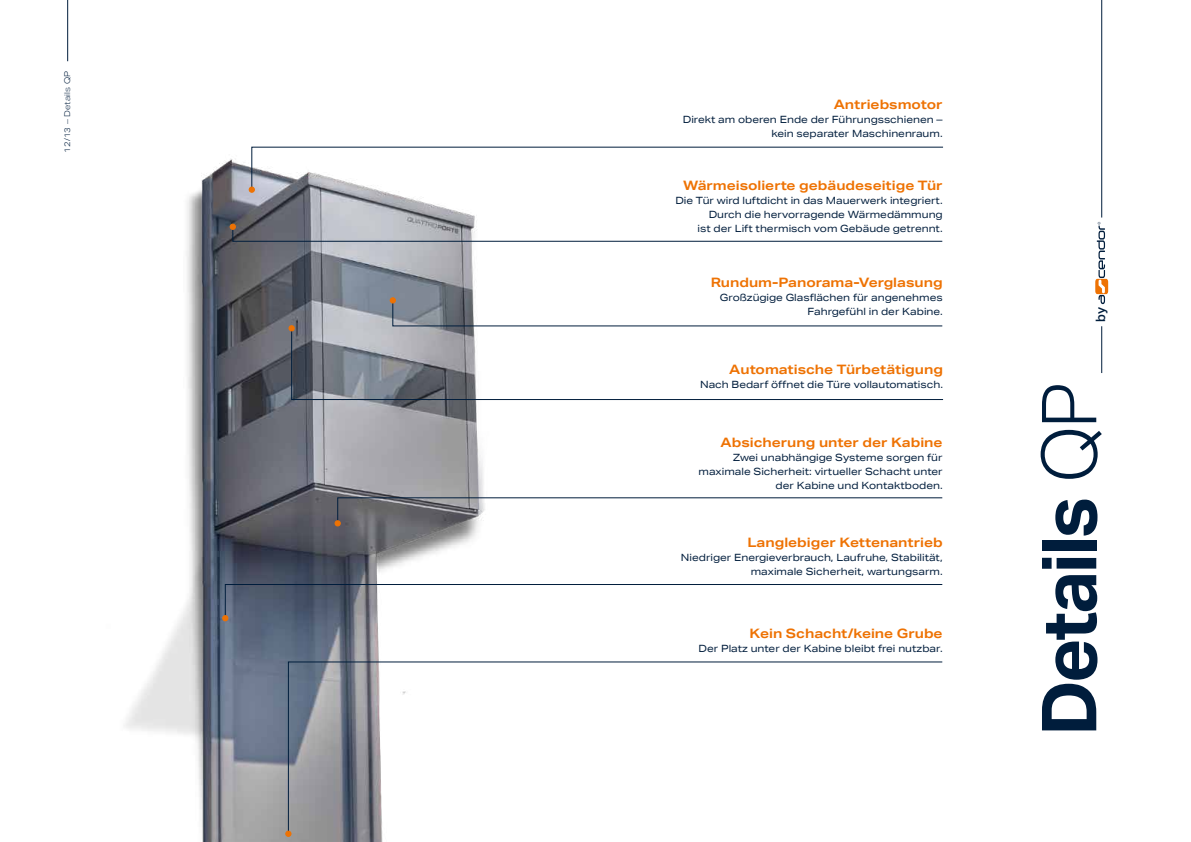
<style>
.page{position:relative;width:1191px;height:842px;background:#fff}
.page>*{position:absolute;margin:0;border:0;box-sizing:border-box;transform-origin:0 0}
.t1{font:700 76px "Aktiv Grotesk";letter-spacing:-.035em;color:#001d3c}
.t2{font:700 13px "Aktiv Grotesk Ex";color:#ee7203}
.t3{font:500 12.9px "Aktiv Grotesk";color:#001d3c}
.t4{font:10px/14px "Aktiv Grotesk Ex";color:#001d3c;text-align:right}
.t5{font:300 8px "Aktiv Grotesk Ex";letter-spacing:.02em;color:#001d3c}
.s1{font-weight:300}
</style>
<div class="page">
<img style="left:124px;top:158px;width:360px;height:684px">
<hr style="left:67px;top:0;width:1px;height:61px;background:#001d3c">
<hr style="left:1101px;top:0;width:1px;height:218px;background:#001d3c">
<hr style="left:1101px;top:326px;width:1px;height:47px;background:#001d3c">
<svg style="left:1095px;top:222px;width:13px;height:82px"></svg>
<svg style="left:249px;top:146px;width:694px;height:47px"></svg>
<svg style="left:222px;top:583px;width:721px;height:38px"></svg>
<svg style="left:230px;top:224px;width:713px;height:18px"></svg>
<svg style="left:291px;top:325px;width:653px;height:75px"></svg>
<div style="left:288px;top:325px;width:7px;height:6px;border:1px solid #ee7203;border-radius:50%"></div>
<svg style="left:287px;top:661px;width:656px;height:173px"></svg>
<svg style="left:285px;top:831px;width:6px;height:6px"></svg>
<svg style="left:390px;top:297px;width:553px;height:30px"></svg>
<svg style="left:335px;top:497px;width:608px;height:29px"></svg>
<div style="left:334px;top:520px;width:7px;height:6px;border:1px solid #ee7203;border-radius:50%"></div>
<p class="t5" style="left:63px;top:153px;width:83px;rotate:-90deg">12/13 – Details QP</p>
<h2 class="t2" style="left:833px;top:96px;width:110px">Antriebsmotor</h2>
<p class="t4" style="left:683px;top:112px;width:261px">Direkt am oberen Ende der Führungsschienen – kein separater Maschinenraum.</p>
<h2 class="t2" style="left:683px;top:177px;width:261px">Wärmeisolierte gebäudeseitige Tür</h2>
<p class="t4" style="left:675px;top:193px;width:269px">Die Tür wird luftdicht in das Mauerwerk integriert.<br>Durch die hervorragende Wärmedämmung<br>ist der Lift thermisch vom Gebäude getrennt.</p>
<h2 class="t2" style="left:710px;top:275px;width:233px">Rundum-Panorama-Verglasung</h2>
<p class="t4" style="left:720px;top:291px;width:224px">Großzügige Glasflächen für angenehmes<br>Fahrgefühl in der Kabine.</p>
<h2 class="t2" style="left:729px;top:361px;width:215px">Automatische Türbetätigung</h2>
<p class="t4" style="left:700px;top:377px;width:244px">Nach Bedarf öffnet die Türe vollautomatisch.</p>
<h2 class="t2" style="left:720px;top:434px;width:223px">Absicherung unter der Kabine</h2>
<p class="t4" style="left:698px;top:450px;width:246px">Zwei unabhängige Systeme sorgen für maximale Sicherheit: virtueller Schacht unter der Kabine und Kontaktboden.</p>
<h2 class="t2" style="left:747px;top:534px;width:197px">Langlebiger Kettenantrieb</h2>
<p class="t4" style="left:681px;top:550px;width:263px">Niedriger Energieverbrauch, Laufruhe, Stabilität, maximale Sicherheit, wartungsarm.</p>
<h2 class="t2" style="left:749px;top:626px;width:195px">Kein Schacht/keine Grube</h2>
<p class="t4" style="left:698px;top:642px;width:246px">Der Platz unter der Kabine bleibt frei nutzbar.</p>
<p class="t3" style="left:1093px;top:321px;width:16px;rotate:-90deg">by</p>
<h1 class="t1" style="left:1025px;top:736px;width:356px;rotate:-90deg">Details <span class="s1">QP</span></h1>
</div>
